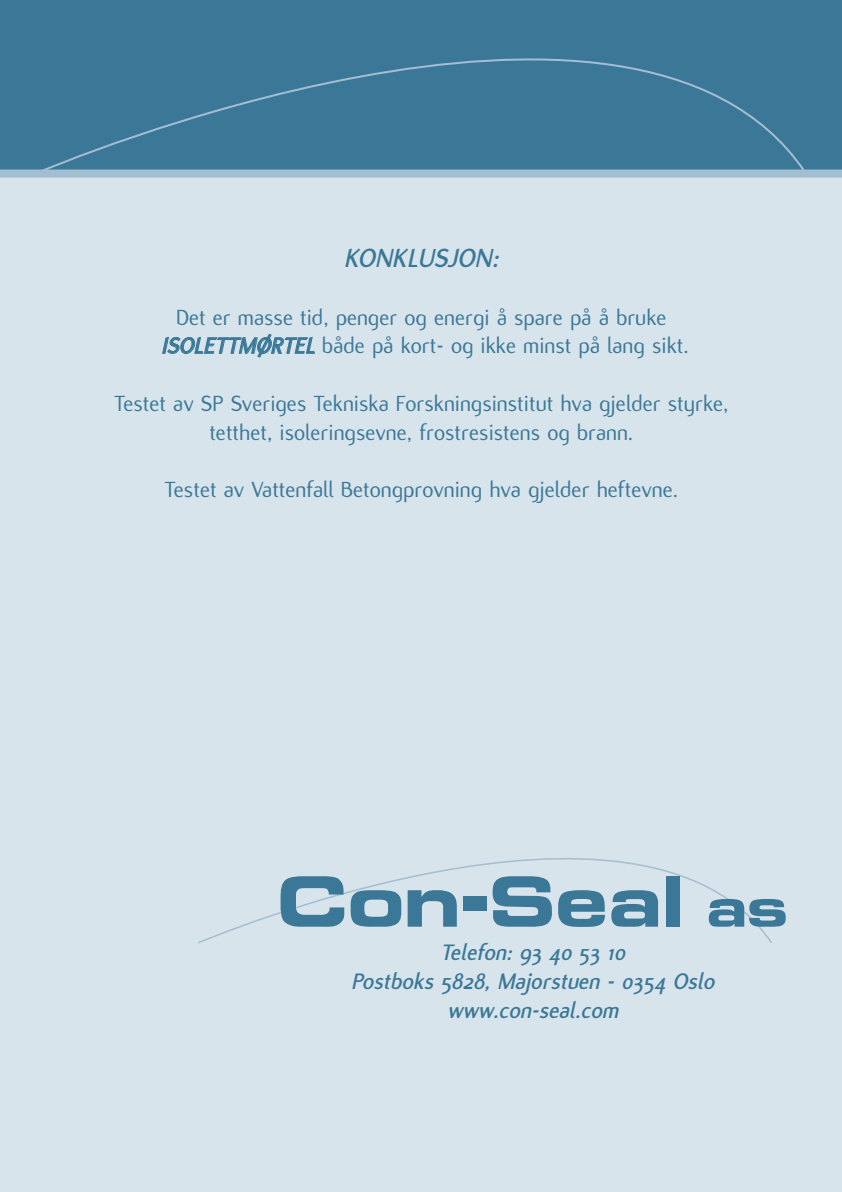
<style>
.page{position:relative;width:842px;height:1192px;background:#fff}
.page>*{position:absolute;margin:0;border:0;box-sizing:border-box;transform-origin:0 0}
.t1{font:italic 700 28px "Flux";color:#3b7897}
.t2{font:24px/28.8px "Flux";color:#3b7897;text-align:center}
.t3{font:italic 700 24px/28.8px "Flux";color:#3b7897;text-align:center}
.s1{font-weight:700;font-style:italic}
</style>
<div class="page">
<div style="left:0;top:0;width:842px;height:1191px;background:#d8e4ec"></div>
<div style="left:0;top:0;width:842px;height:175px;background:#3b7897"></div>
<div style="left:0;top:169px;width:842px;height:8px;background:#a4bed1"></div>
<svg style="left:40px;top:58px;width:765px;height:112px"></svg>
<svg style="left:198px;top:858px;width:574px;height:86px"></svg>
<svg style="left:280px;top:876px;width:64px;height:51px"></svg>
<svg style="left:350px;top:890px;width:52px;height:37px"></svg>
<svg style="left:408px;top:890px;width:49px;height:36px"></svg>
<div style="left:463px;top:896px;width:23px;height:14px;background:#3b7897"></div>
<svg style="left:492px;top:876px;width:60px;height:51px"></svg>
<svg style="left:558px;top:890px;width:47px;height:37px"></svg>
<svg style="left:611px;top:890px;width:47px;height:37px"></svg>
<div style="left:666px;top:876px;width:13px;height:50px;background:#3b7897"></div>
<svg style="left:709px;top:899px;width:76px;height:28px"></svg>
<p class="t1" style="left:344px;top:247px;width:157px">KONKLUSJON:</p>
<p class="t2" style="left:161px;top:304px;width:529px">Det er masse tid, penger og energi å spare på å bruke<br><span class="s1">ISOLETTMØRTEL</span> både på kort- og ikke minst på lang sikt.</p>
<p class="t2" style="left:114px;top:391px;width:616px">Testet av SP Sveriges Tekniska Forskningsinstitut hva gjelder styrke, tetthet, isoleringsevne, frostresistens og brann.</p>
<p class="t2" style="left:165px;top:477px;width:515px">Testet av Vattenfall Betongprovning hva gjelder heftevne.</p>
<p class="t3" style="left:351px;top:939px;width:364px">Telefon: 93 40 53 10<br>Postboks 5828, Majorstuen - 0354 Oslo www.con-seal.com</p>
</div>
